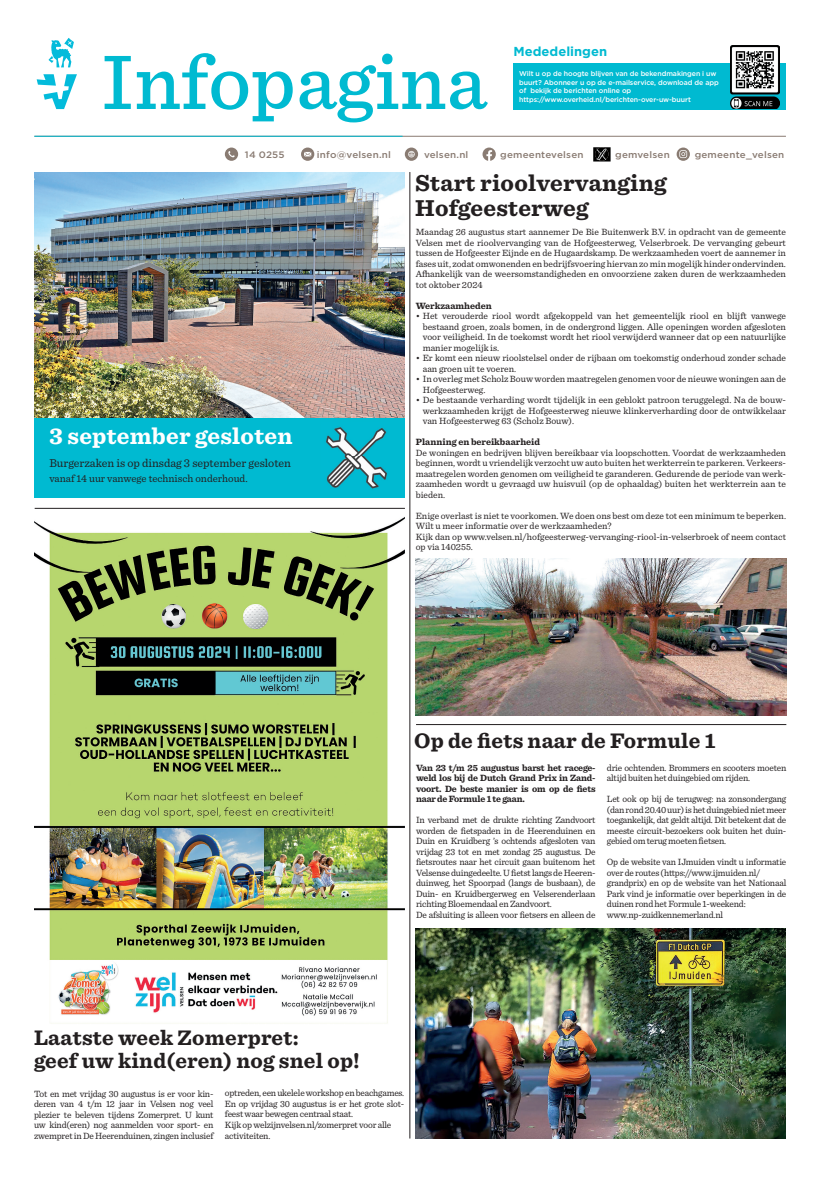
<style>
.page{position:relative;width:820px;height:1177px;background:#fff}
.page>*{position:absolute;margin:0;border:0;box-sizing:border-box;transform-origin:0 0}
.t1{font:500 80.6px "Sentinel";color:#00bad1}
.t2{font:700 24px/24.2px "Sentinel";letter-spacing:.01em;color:#231f20}
.t3{font:700 24px "Sentinel";letter-spacing:.01em;color:#fff}
.t4{font:700 22px/23px "Sentinel";letter-spacing:.01em;color:#231f20}
.t5{font:700 13px "Gotham";color:#00bad1}
.t6{font:12px "Sentinel";color:#231f20}
.t7{font:10.7px "Sentinel";color:#231f20}
.t8{font:9.5px/10.5px "Sentinel";letter-spacing:-.02em;color:#231f20;text-align:justify}
.t9{font:9.5px/10.5px "Sentinel";color:#231f20}
.t10{font:700 9.5px/10.5px "Sentinel";letter-spacing:-.02em;color:#231f20;text-align:justify}
.t11{font:700 9.5px "Sentinel";color:#231f20}
.t12{font:500 9.4px "Gotham";letter-spacing:.02em;color:#897b72;scale:1.05 1}
.t13{font:500 7px/8.4px "Gotham";letter-spacing:-.01em;color:#fff}
</style>
<div class="page">
<img style="left:416px;top:559px;width:370px;height:156px">
<hr style="left:34px;top:136px;width:751px;height:1px;background:#897b72">
<hr style="left:34px;top:136px;width:368px;height:1px;background:#00bad1">
<svg style="left:482px;top:147px;width:13px;height:14px"></svg>
<div style="left:225px;top:147px;width:13px;height:14px;background:#897b72;border-radius:50%"></div>
<svg style="left:228px;top:151px;width:6px;height:6px"></svg>
<svg style="left:301px;top:147px;width:13px;height:14px"></svg>
<svg style="left:304px;top:152px;width:7px;height:4px"></svg>
<svg style="left:404px;top:147px;width:14px;height:14px"></svg>
<svg style="left:408px;top:151px;width:6px;height:6px"></svg>
<svg style="left:676px;top:147px;width:13px;height:14px"></svg>
<svg style="left:679px;top:150px;width:8px;height:8px"></svg>
<svg style="left:37px;top:74px;width:40px;height:35px"></svg>
<svg style="left:48px;top:38px;width:26px;height:29px"></svg>
<div style="left:513px;top:63px;width:272px;height:47px;background:#00bad1"></div>
<img style="left:593px;top:147px;width:17px;height:14px">
<img style="left:595px;top:147px;width:13px;height:14px">
<svg style="left:598px;top:151px;width:7px;height:6px"></svg>
<hr style="left:409px;top:172px;width:1px;height:966px;background:#231f20">
<img style="left:730px;top:46px;width:48px;height:63px">
<hr style="left:416px;top:724px;width:370px;height:1px;background:#231f20">
<hr style="left:35px;top:508px;width:370px;height:1px;background:#231f20">
<img style="left:415px;top:928px;width:370px;height:210px">
<img style="left:34px;top:517px;width:370px;height:507px">
<img style="left:34px;top:172px;width:370px;height:246px">
<div style="left:34px;top:418px;width:370px;height:79px;background:#00bad1"></div>
<img style="left:326px;top:427px;width:61px;height:62px">
<h1 class="t1" style="left:101px;top:21px;width:386px">Infopagina</h1>
<h3 class="t5" style="left:513px;top:43px;width:95px">Mededelingen</h3>
<p class="t13" style="left:519px;top:70px;width:201px">Wilt u op de hoogte blijven van de bekendmakingen i uw buurt? Abonneer u op de e-mailservice, download de app of bekijk de berichten online op https://www.overheid.nl/berichten-over-uw-buurt</p>
<p class="t12" style="left:245px;top:148px;width:39px">14 0255</p>
<p class="t12" style="left:317px;top:148px;width:72px">info@velsen.nl</p>
<p class="t12" style="left:424px;top:148px;width:44px">velsen.nl</p>
<p class="t12" style="left:500px;top:148px;width:81px">gemeentevelsen</p>
<p class="t12" style="left:615px;top:148px;width:53px">gemvelsen</p>
<p class="t12" style="left:694px;top:148px;width:87px">gemeente_velsen</p>
<h2 class="t3" style="left:49px;top:417px;width:245px">3 september gesloten</h2>
<p class="t6" style="left:49px;top:454px;width:243px">Burgerzaken is op dinsdag 3 september gesloten</p>
<p class="t7" style="left:49px;top:470px;width:200px">vanaf 14 uur vanwege technisch onderhoud.</p>
<h2 class="t2" style="left:415px;top:170px;width:253px">Start rioolvervanging<br>Hofgeesterweg</h2>
<p class="t8" style="left:415px;top:226px;width:371px">Maandag 26 augustus start aannemer De Bie Buitenwerk B.V. in opdracht van de gemeente Velsen met de rioolvervanging van de Hofgeesterweg, Velserbroek. De vervanging gebeurt tussen de Hofgeester Eijnde en de Hugaardskamp. De werkzaamheden voert de aannemer in fases uit, zodat omwonenden en bedrijfsvoering hiervan zo min mogelijk hinder ondervinden.<br>Afhankelijk van de weersomstandigheden en onvoorziene zaken duren de werkzaamheden tot oktober 2024</p>
<p class="t11" style="left:415px;top:298px;width:78px">Werkzaamheden</p>
<p class="t8" style="left:422px;top:310px;width:364px;text-indent:-7px">• Het verouderde riool wordt afgekoppeld van het gemeentelijk riool en blijft vanwege bestaand groen, zoals bomen, in de ondergrond liggen. Alle openingen worden afgesloten voor veiligheid. In de toekomst wordt het riool verwijderd wanneer dat op een natuurlijke manier mogelijk is.</p>
<p class="t9" style="left:422px;top:352px;width:364px;text-indent:-7px">• Er komt een nieuw rioolstelsel onder de rijbaan om toekomstig onderhoud zonder schade aan groen uit te voeren.</p>
<p class="t9" style="left:422px;top:373px;width:364px;text-indent:-7px">• In overleg met Scholz Bouw worden maatregelen genomen voor de nieuwe woningen aan de<br>Hofgeesterweg.</p>
<p class="t8" style="left:422px;top:394px;width:364px;text-indent:-7px">• De bestaande verharding wordt tijdelijk in een geblokt patroon teruggelegd. Na de bouw&shy;werkzaamheden krijgt de Hofgeesterweg nieuwe klinkerverharding door de ontwikkelaar van Hofgeesterweg 63 (Scholz Bouw).</p>
<p class="t11" style="left:415px;top:434px;width:126px">Planning en bereikbaarheid</p>
<p class="t8" style="left:415px;top:446px;width:371px">De woningen en bedrijven blijven bereikbaar via loopschotten. Voordat de werkzaamheden beginnen, wordt u vriendelijk verzocht uw auto buiten het werkterrein te parkeren. Verkeers&shy;maatregelen worden genomen om veiligheid te garanderen. Gedurende de periode van werk&shy;zaamheden wordt u gevraagd uw huisvuil (op de ophaaldag) buiten het werkterrein aan te bieden.</p>
<p class="t9" style="left:415px;top:509px;width:371px">Enige overlast is niet te voorkomen. We doen ons best om deze tot een minimum te beperken.<br>Wilt u meer informatie over de werkzaamheden?<br>Kijk dan op www.velsen.nl/hofgeesterweg-vervanging-riool-in-velserbroek of neem contact op via 140255.</p>
<h3 class="t4" style="left:414px;top:728px;width:303px">Op de fiets naar de Formule 1</h3>
<p class="t10" style="left:416px;top:762px;width:181px">Van 23 t/m 25 augustus barst het racege&shy;weld los bij de Dutch Grand Prix in Zand&shy;voort. De beste manier is om op de fiets naar de Formule 1 te gaan.</p>
<p class="t8" style="left:416px;top:814px;width:181px;text-align:left">In verband met de drukte richting Zandvoort worden de fietspaden in de Heerenduinen en Duin en Kruidberg ’s ochtends afgesloten van vrijdag 23 tot en met zondag 25 augustus. De fietsroutes naar het circuit gaan buitenom het Velsense duingedeelte. U fietst langs de Heeren&shy;duinweg, het Spoorpad (langs de busbaan), de Duin- en Kruidbergerweg en Velserenderlaan richting Bloemendaal en Zandvoort.<br>De afsluiting is alleen voor fietsers en alleen de</p>
<p class="t8" style="left:606px;top:761px;width:181px">drie ochtenden. Brommers en scooters moeten altijd buiten het duingebied om rijden.</p>
<p class="t8" style="left:606px;top:793px;width:181px">Let ook op bij de terugweg: na zonsondergang (dan rond 20.40 uur) is het duingebied niet meer toegankelijk, dat geldt altijd. Dit betekent dat de meeste circuit-bezoekers ook buiten het duin&shy;gebied om terug moeten fietsen.</p>
<p class="t8" style="left:606px;top:856px;width:181px;text-align:left">Op de website van IJmuiden vindt u informatie over de routes (https://www.ijmuiden.nl/ grandprix) en op de website van het Nationaal Park vind je informatie over beperkingen in de duinen rond het Formule 1-weekend: www.np-zuidkennemerland.nl</p>
<h3 class="t4" style="left:34px;top:1024px;width:327px">Laatste week Zomerpret:<br>geef uw kind(eren) nog snel op!</h3>
<p class="t8" style="left:34px;top:1087px;width:181px">Tot en met vrijdag 30 augustus is er voor kin&shy;deren van 4 t/m 12 jaar in Velsen nog veel plezier te beleven tijdens Zomerpret. U kunt uw kind(eren) nog aanmelden voor sport- en zwempret in De Heerenduinen, zingen inclusief</p>
<p class="t8" style="left:225px;top:1087px;width:181px;text-align:left">optreden, een ukelele workshop en beachgames.<br>En op vrijdag 30 augustus is er het grote slot&shy;feest waar bewegen centraal staat.<br>Kijk op welzijnvelsen.nl/zomerpret voor alle activiteiten.</p>
</div>
